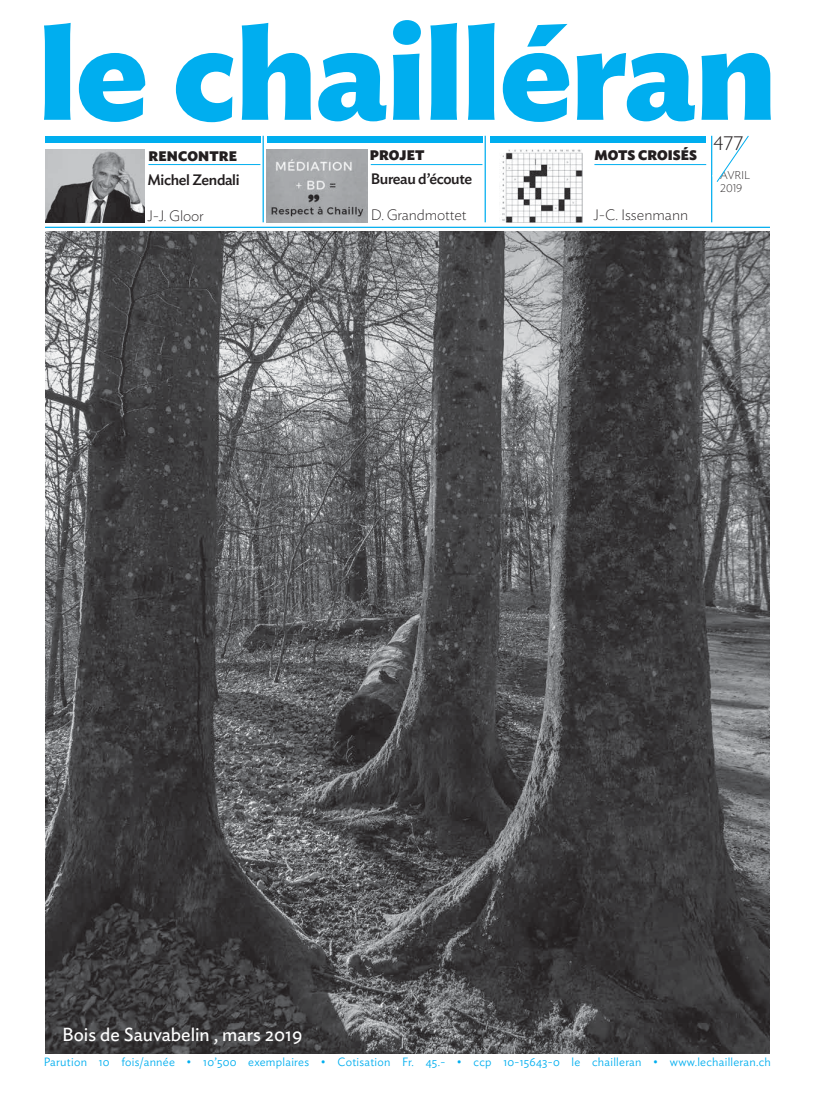
<style>
.page{position:relative;width:815px;height:1099px;background:#fff}
.page>*{position:absolute;margin:0;border:0;box-sizing:border-box;transform-origin:0 0}
.t1{font:700 132.5px "Ideal Sans";letter-spacing:-.01em;color:#00aeef}
.t2{font:300 20px "Gill Sans Std";color:#231f20}
.t3{font:18.75px "Ideal Sans";color:#fff}
.t4{font:200 15px "Ideal Sans";letter-spacing:-.01em;color:#231f20}
.t5{font:500 15px "Ideal Sans";letter-spacing:-.025em;color:#231f20}
.t6{font:900 13.75px "Ideal Sans";letter-spacing:.005em;color:#231f20}
.t7{font:300 11.88px "Ideal Sans";letter-spacing:.02em;color:#00aeef}
.t8{font:200 11.25px/13.5px "Ideal Sans";letter-spacing:-.01em;color:#231f20}
</style>
<div class="page">
<div style="left:45px;top:136px;width:215px;height:6px;background:#00aeef"></div>
<div style="left:491px;top:136px;width:215px;height:6px;background:#00aeef"></div>
<hr style="left:263px;top:136px;width:1px;height:86px;background:#00aeef">
<hr style="left:485px;top:136px;width:1px;height:86px;background:#00aeef">
<hr style="left:711px;top:136px;width:1px;height:86px;background:#00aeef">
<hr style="left:45px;top:227px;width:725px;height:1px;background:#00aeef">
<div style="left:267px;top:136px;width:215px;height:6px;background:#00aeef"></div>
<hr style="left:148px;top:164px;width:112px;height:1px;background:#00aeef">
<hr style="left:594px;top:164px;width:112px;height:1px;background:#00aeef">
<hr style="left:371px;top:164px;width:111px;height:1px;background:#00aeef">
<svg style="left:712px;top:135px;width:37px;height:48px"></svg>
<img style="left:45px;top:150px;width:100px;height:72px">
<img style="left:267px;top:150px;width:100px;height:72px">
<img style="left:502px;top:150px;width:80px;height:72px">
<img style="left:45px;top:231px;width:725px;height:822px">
<h1 class="t1" style="left:38px;top:-33px;width:740px">le chailléran</h1>
<p class="t6" style="left:148px;top:145px;width:90px">RENCONTRE</p>
<p class="t5" style="left:148px;top:168px;width:94px">Michel Zendali</p>
<p class="t4" style="left:148px;top:204px;width:58px">J-J. Gloor</p>
<p class="t6" style="left:370px;top:144px;width:56px">PROJET</p>
<p class="t5" style="left:371px;top:167px;width:103px">Bureau d’écoute</p>
<p class="t4" style="left:371px;top:203px;width:98px">D. Grandmottet</p>
<p class="t6" style="left:594px;top:144px;width:104px">MOTS CROISÉS</p>
<p class="t4" style="left:594px;top:203px;width:96px">J-C. Issenmann</p>
<h2 class="t2" style="left:714px;top:132px;width:31px">477</h2>
<p class="t8" style="left:720px;top:167px;width:31px">AVRIL<br>2019</p>
<h3 class="t3" style="left:62px;top:1020px;width:242px">Bois de Sauvabelin , mars 2019</h3>
<p class="t7" style="left:44px;top:1052px;width:729px">Parution 10 fois/année • 10’500 exemplaires • Cotisation Fr. 45.- • ccp 10-15643-0 le chailleran • www.lechailleran.ch</p>
</div>
